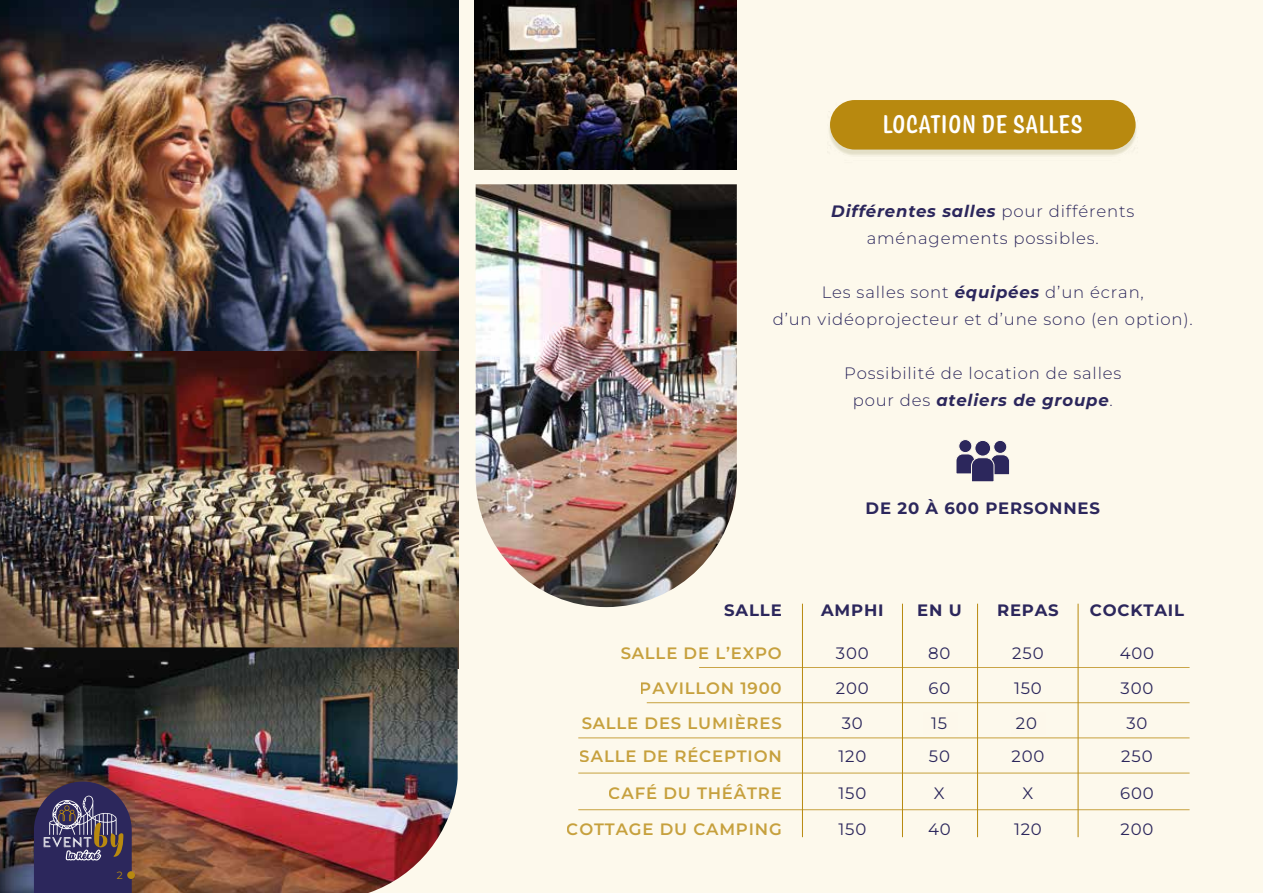
<style>
.page{position:relative;width:1263px;height:893px;background:#fff}
.page>*{position:absolute;margin:0;border:0;box-sizing:border-box;transform-origin:0 0}
.t1{font:500 27px "Coniferous";color:#fff}
.t2{font:100 16.5px/27px "Montserrat";letter-spacing:.05em;color:#2c275c;text-align:center}
.t3{font:100 16.5px "Montserrat";letter-spacing:.05em;color:#b8890f}
.t4{font:100 16.5px "Montserrat";color:#2b295a}
.t5{font:100 10.5px "Montserrat";color:#b8890f}
.s1{font-style:italic}
</style>
<div class="page">
<div style="left:4px;top:0;width:1259px;height:893px;background:#fdf9ec"></div>
<img style="left:476px;top:184px;width:261px;height:423px">
<img style="left:0;top:0;width:458px;height:351px">
<img style="left:474px;top:0;width:262px;height:169px">
<img style="left:829px;top:100px;width:309px;height:56px">
<div style="left:830px;top:100px;width:305px;height:50px;background:#b8890f;border-radius:25px"></div>
<div style="left:994px;top:440px;width:13px;height:13px;background:#2c275c;border-radius:50%"></div>
<div style="left:993px;top:440px;width:14px;height:14px;border:1px solid #fdf9ec;border-radius:50%"></div>
<div style="left:959px;top:440px;width:13px;height:13px;background:#2c275c;border-radius:50%"></div>
<div style="left:958px;top:439px;width:14px;height:14px;border:1px solid #fdf9ec;border-radius:50%"></div>
<div style="left:975px;top:440px;width:15px;height:16px;background:#2c275c;border-radius:50%"></div>
<div style="left:975px;top:440px;width:16px;height:16px;border:1px solid #fdf9ec;border-radius:50%"></div>
<svg style="left:956px;top:453px;width:54px;height:29px"></svg>
<hr style="left:699px;top:667px;width:490px;height:1px;background:#b8890f">
<hr style="left:647px;top:702px;width:542px;height:1px;background:#b8890f">
<hr style="left:578px;top:737px;width:611px;height:1px;background:#b8890f">
<hr style="left:578px;top:773px;width:611px;height:1px;background:#b8890f">
<hr style="left:578px;top:809px;width:611px;height:1px;background:#b8890f">
<hr style="left:802px;top:604px;width:1px;height:233px;background:#b8890f">
<hr style="left:902px;top:604px;width:1px;height:233px;background:#b8890f">
<hr style="left:977px;top:604px;width:1px;height:233px;background:#b8890f">
<hr style="left:1078px;top:604px;width:1px;height:233px;background:#b8890f">
<img style="left:0;top:351px;width:458px;height:296px">
<img style="left:0;top:647px;width:458px;height:246px">
<svg style="left:34px;top:781px;width:98px;height:112px;background:#463b60"></svg>
<div style="left:127px;top:871px;width:8px;height:8px;background:#b8890f;border-radius:50%"></div>
<p class="t5" style="left:117px;top:869px;width:7px">2</p>
<h1 class="t1" style="left:883px;top:105px;width:202px">LOCATION DE SALLES</h1>
<p class="t2" style="left:831px;top:197px;width:304px"><span class="s1">Différentes salles</span> pour différents aménagements possibles.</p>
<p class="t2" style="left:773px;top:278px;width:422px">Les salles sont <span class="s1">équipées</span> d’un écran,<br>d’un vidéoprojecteur et d’une sono (en option).</p>
<p class="t2" style="left:844px;top:359px;width:279px">Possibilité de location de salles pour des <span class="s1">ateliers de groupe</span>.</p>
<p class="t2" style="left:865px;top:494px;width:236px">DE 20 À 600 PERSONNES</p>
<p class="t2" style="left:724px;top:596px;width:59px">SALLE</p>
<p class="t2" style="left:821px;top:596px;width:64px">AMPHI</p>
<p class="t2" style="left:917px;top:596px;width:46px">EN U</p>
<p class="t2" style="left:997px;top:596px;width:63px">REPAS</p>
<p class="t2" style="left:1090px;top:596px;width:96px">COCKTAIL</p>
<p class="t3" style="left:620px;top:642px;width:163px">SALLE DE L’EXPO</p>
<p class="t2" style="left:836px;top:639px;width:34px">300</p>
<p class="t2" style="left:928px;top:639px;width:24px">80</p>
<p class="t2" style="left:1012px;top:639px;width:33px">250</p>
<p class="t2" style="left:1120px;top:639px;width:36px">400</p>
<p class="t3" style="left:640px;top:677px;width:143px">PAVILLON 1900</p>
<p class="t2" style="left:836px;top:674px;width:34px">200</p>
<p class="t2" style="left:928px;top:674px;width:23px">60</p>
<p class="t2" style="left:1014px;top:674px;width:29px">150</p>
<p class="t2" style="left:1120px;top:674px;width:34px">300</p>
<p class="t3" style="left:581px;top:712px;width:202px">SALLE DES LUMIÈRES</p>
<p class="t2" style="left:842px;top:709px;width:23px">30</p>
<p class="t2" style="left:929px;top:709px;width:23px">20</p>
<p class="t2" style="left:1017px;top:709px;width:11px">3</p>
<p class="t2" style="left:1126px;top:709px;width:23px">30</p>
<p class="t3" style="left:580px;top:745px;width:203px">SALLE DE RÉCEPTION</p>
<p class="t2" style="left:838px;top:742px;width:29px">120</p>
<p class="t2" style="left:929px;top:742px;width:23px">50</p>
<p class="t2" style="left:1011px;top:742px;width:34px">200</p>
<p class="t2" style="left:1121px;top:742px;width:33px">250</p>
<p class="t3" style="left:609px;top:782px;width:174px">CAFÉ DU THÉÂTRE</p>
<p class="t2" style="left:838px;top:779px;width:29px">150</p>
<p class="t2" style="left:934px;top:779px;width:12px">X</p>
<p class="t2" style="left:1022px;top:779px;width:12px">X</p>
<p class="t2" style="left:1120px;top:779px;width:35px">600</p>
<p class="t3" style="left:567px;top:819px;width:217px">COTTAGE DU CAMPING</p>
<p class="t2" style="left:838px;top:816px;width:29px">150</p>
<p class="t2" style="left:928px;top:816px;width:24px">40</p>
<p class="t2" style="left:1014px;top:816px;width:29px">120</p>
<p class="t2" style="left:1120px;top:816px;width:34px">200</p>
<p class="t4" style="left:931px;top:712px;width:18px">15</p>
<p class="t4" style="left:1016px;top:712px;width:23px">20</p>
</div>
